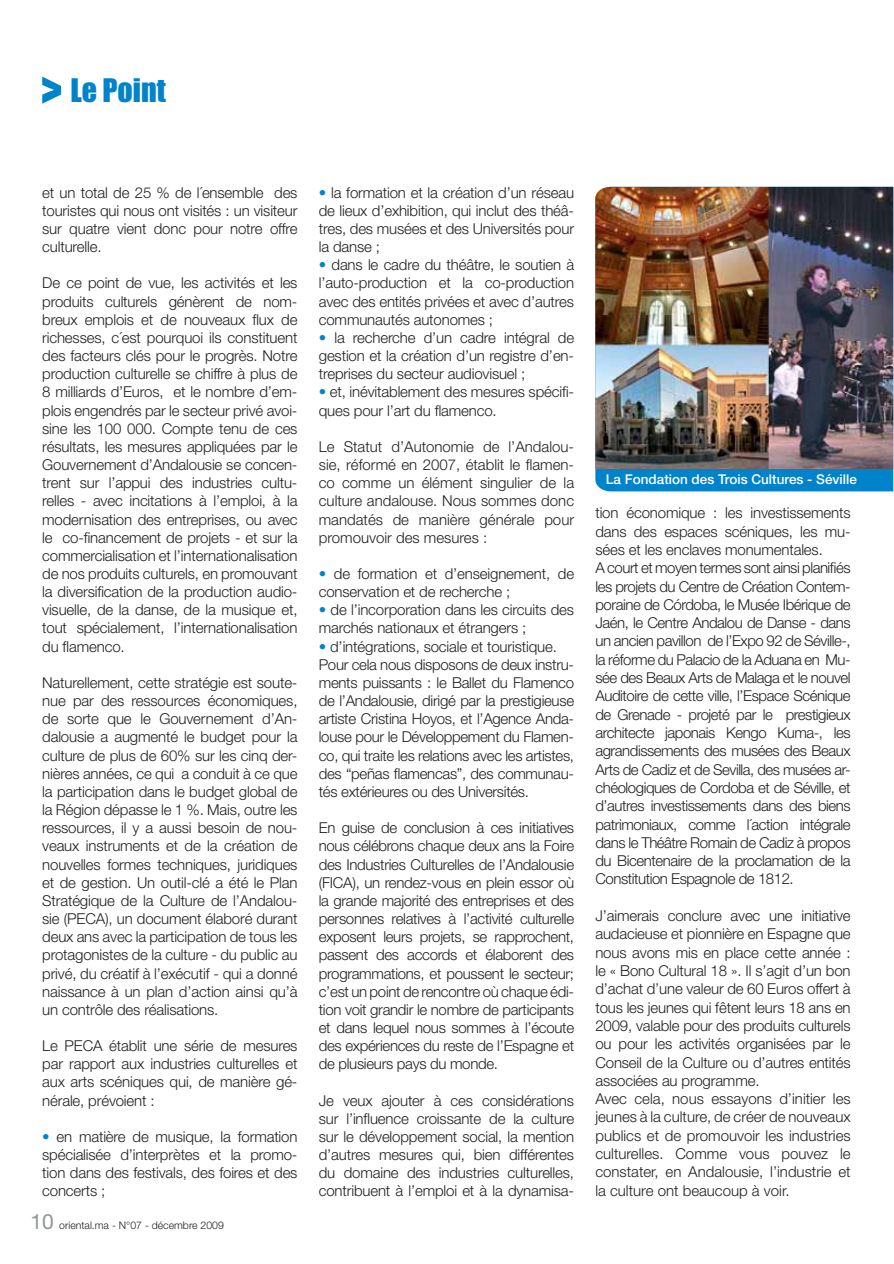
<style>
.page{position:relative;width:894px;height:1264px;background:#fff}
.page>*{position:absolute;margin:0;border:0;box-sizing:border-box;transform-origin:0 0}
.t1{font:30px "Impact";color:#0083ca}
.t2{font:300 15px/18.1px "Helvetica Neue";letter-spacing:-.01em;color:#231f20;text-align:justify}
.t3{font:300 15px/18.3px "Helvetica Neue";letter-spacing:-.03em;color:#231f20}
.t4{font:500 13.5px "Helvetica Neue";color:#fff}
.t5{font:300 10.5px "Helvetica Neue";color:#231f20}
.s1{color:#0083ca}
.s2{font-weight:400;font-size:21px;color:#939598}
</style>
<div class="page">
<div style="left:595px;top:468px;width:298px;height:23px;background:#0083ca"></div>
<img style="left:595px;top:187px;width:298px;height:281px">
<svg style="left:42px;top:76px;width:19px;height:28px"></svg>
<h1 class="t1" style="left:70px;top:78px;width:97px">Le Point</h1>
<p class="t2" style="left:42px;top:185px;width:257px">et un total de 25 % de l´ensemble des touristes qui nous ont visités : un visiteur sur quatre vient donc pour notre offre culturelle.</p>
<p class="t2" style="left:42px;top:276px;width:257px">De ce point de vue, les activités et les produits culturels génèrent de nom&shy;breux emplois et de nouveaux flux de richesses, c´est pourquoi ils constituent des facteurs clés pour le progrès. Notre production culturelle se chiffre à plus de 8 milliards d’Euros, et le nombre d’em&shy;plois engendrés par le secteur privé avoi&shy;sine les 100 000. Compte tenu de ces résultats, les mesures appliquées par le Gouvernement d’Andalousie se concen&shy;trent sur l’appui des industries cultu&shy;relles - avec incitations à l’emploi, à la modernisation des entreprises, ou avec le co-financement de projets - et sur la commercialisation et l’internationalisation de nos produits culturels, en promouvant la diversification de la production audio&shy;visuelle, de la danse, de la musique et, tout spécialement, l’internationalisation du flamenco.</p>
<p class="t2" style="left:42px;top:675px;width:257px">Naturellement, cette stratégie est soute&shy;nue par des ressources économiques, de sorte que le Gouvernement d’An&shy;dalousie a augmenté le budget pour la culture de plus de 60% sur les cinq der&shy;nières années, ce qui a conduit à ce que la participation dans le budget global de la Région dépasse le 1 %. Mais, outre les ressources, il y a aussi besoin de nou&shy;veaux instruments et de la création de nouvelles formes techniques, juridiques et de gestion. Un outil-clé a été le Plan Stratégique de la Culture de l’Andalou&shy;sie (PECA), un document élaboré durant deux ans avec la participation de tous les protagonistes de la culture - du public au privé, du créatif à l’exécutif - qui a donné naissance à un plan d’action ainsi qu’à un contrôle des réalisations.</p>
<p class="t2" style="left:42px;top:1038px;width:257px">Le PECA établit une série de mesures par rapport aux industries culturelles et aux arts scéniques qui, de manière gé&shy;nérale, prévoient :</p>
<p class="t2" style="left:42px;top:1129px;width:257px"><span class="s1">•</span> en matière de musique, la formation spécialisée d’interprètes et la promo&shy;tion dans des festivals, des foires et des concerts ;</p>
<p class="t5" style="left:31px;top:1221px;width:195px"><span class="s2">10</span> oriental.ma - N°07 - décembre 2009</p>
<p class="t2" style="left:319px;top:185px;width:257px"><span class="s1">•</span> la formation et la création d’un réseau de lieux d’exhibition, qui inclut des théâ&shy;tres, des musées et des Universités pour la danse ;</p>
<p class="t2" style="left:319px;top:258px;width:257px"><span class="s1">•</span> dans le cadre du théâtre, le soutien à l’auto-production et la co-production avec des entités privées et avec d’autres communautés autonomes ;</p>
<p class="t2" style="left:319px;top:330px;width:257px"><span class="s1">•</span> la recherche d’un cadre intégral de gestion et la création d’un registre d’en&shy;treprises du secteur audiovisuel ;</p>
<p class="t2" style="left:319px;top:385px;width:257px"><span class="s1">•</span> et, inévitablement des mesures spécifi&shy;ques pour l’art du flamenco.</p>
<p class="t2" style="left:319px;top:439px;width:257px">Le Statut d’Autonomie de l’Andalou&shy;sie, réformé en 2007, établit le flamen&shy;co comme un élément singulier de la culture andalouse. Nous sommes donc mandatés de manière générale pour promouvoir des mesures :</p>
<p class="t2" style="left:319px;top:566px;width:257px"><span class="s1">•</span> de formation et d’enseignement, de conservation et de recherche ;</p>
<p class="t2" style="left:319px;top:603px;width:257px"><span class="s1">•</span> de l’incorporation dans les circuits des marchés nationaux et étrangers ;</p>
<p class="t2" style="left:319px;top:639px;width:257px;text-align:left"><span class="s1">•</span> d’intégrations, sociale et touristique.<br>Pour cela nous disposons de deux instru&shy;ments puissants : le Ballet du Flamenco de l’Andalousie, dirigé par la prestigieuse artiste Cristina Hoyos, et l’Agence Anda&shy;louse pour le Développement du Flamen&shy;co, qui traite les relations avec les artistes, des “peñas flamencas”, des communau&shy;tés extérieures ou des Universités.</p>
<p class="t2" style="left:319px;top:820px;width:257px">En guise de conclusion à ces initiatives nous célébrons chaque deux ans la Foire des Industries Culturelles de l’Andalousie (FICA), un rendez-vous en plein essor où la grande majorité des entreprises et des personnes relatives à l’activité culturelle exposent leurs projets, se rapprochent, passent des accords et élaborent des programmations, et poussent le secteur; c’est un point de rencontre où chaque édi&shy;tion voit grandir le nombre de participants et dans lequel nous sommes à l’écoute des expériences du reste de l’Espagne et de plusieurs pays du monde.</p>
<p class="t2" style="left:319px;top:1093px;width:257px">Je veux ajouter à ces considérations sur l’influence croissante de la culture sur le développement social, la mention d’autres mesures qui, bien différentes du domaine des industries culturelles, contribuent à l’emploi et à la dynamisa-</p>
<p class="t4" style="left:605px;top:474px;width:252px">La Fondation des Trois Cultures - Séville</p>
<p class="t3" style="left:595px;top:506px;width:257px">tion économique : les investissements dans des espaces scéniques, les mu&shy;sées et les enclaves monumentales.<br>A court et moyen termes sont ainsi planifiés les projets du Centre de Création Contem&shy;poraine de Córdoba, le Musée Ibérique de Jaén, le Centre Andalou de Danse - dans un ancien pavillon de l’Expo 92 de Séville-, la réforme du Palacio de la Aduana en Mu&shy;sée des Beaux Arts de Malaga et le nouvel Auditoire de cette ville, l’Espace Scénique de Grenade - projeté par le prestigieux architecte japonais Kengo Kuma-, les agrandissements des musées des Beaux Arts de Cadiz et de Sevilla, des musées ar&shy;chéologiques de Cordoba et de Séville, et d’autres investissements dans des biens patrimoniaux, comme l´action intégrale dans le Théâtre Romain de Cadiz à propos du Bicentenaire de la proclamation de la Constitution Espagnole de 1812.</p>
<p class="t2" style="left:595px;top:908px;width:257px;text-align:left">J’aimerais conclure avec une initiative audacieuse et pionnière en Espagne que nous avons mis en place cette année : le « Bono Cultural 18 ». Il s’agit d’un bon d’achat d’une valeur de 60 Euros offert à tous les jeunes qui fêtent leurs 18 ans en 2009, valable pour des produits culturels ou pour les activités organisées par le Conseil de la Culture ou d’autres entités associées au programme.<br>Avec cela, nous essayons d’initier les jeunes à la culture, de créer de nouveaux publics et de promouvoir les industries culturelles. Comme vous pouvez le constater, en Andalousie, l’industrie et la culture ont beaucoup à voir.</p>
</div>
